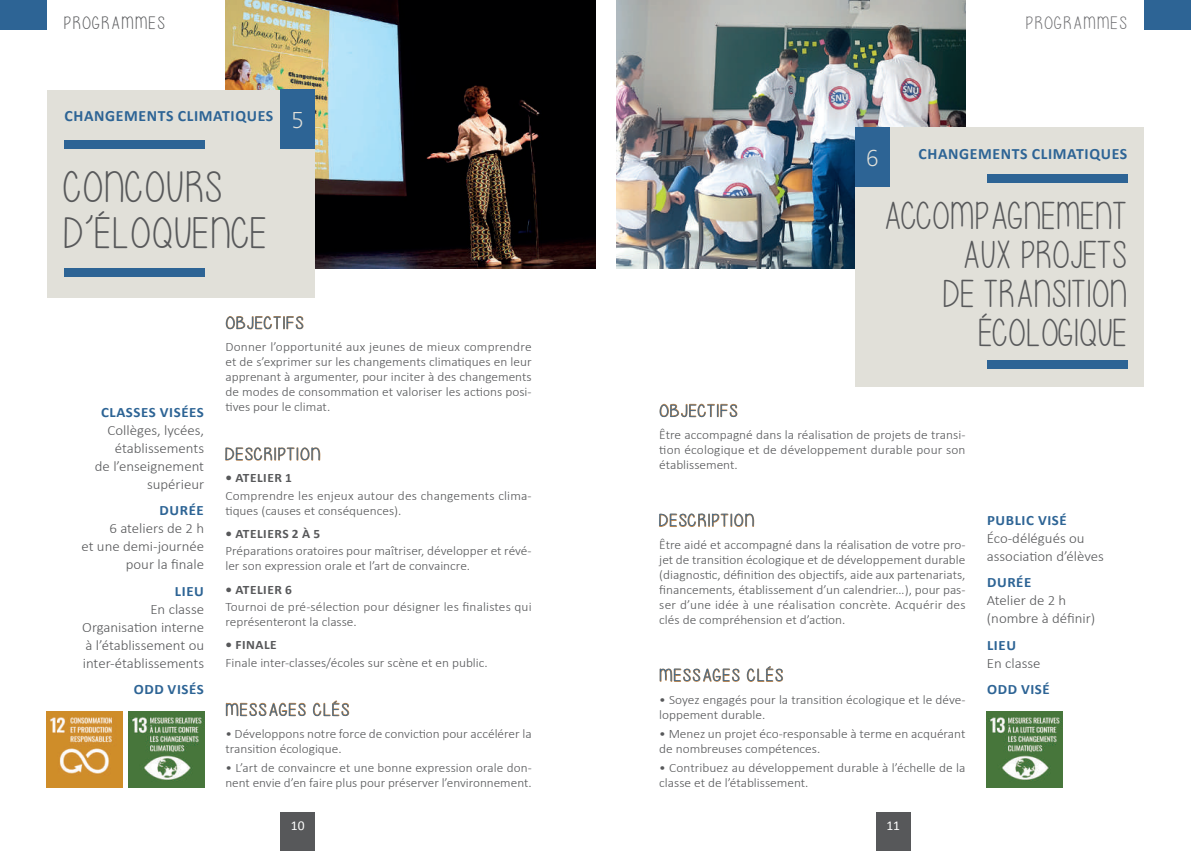
<style>
.page{position:relative;width:1191px;height:851px;background:#fff}
.page>*{position:absolute;margin:0;border:0;box-sizing:border-box;transform-origin:0 0}
.t1{font:44.25px/46px "Please write me a song";letter-spacing:.01em;color:#57585a;scale:1.04 1}
.t2{font:39px/39px "Please write me a song";color:#57585a;text-align:right}
.t3{font:24px "Zwo w 1";color:#e1e0d9}
.t4{font:18px "Please write me a song";letter-spacing:.06em;color:#57585a;scale:1.1 1}
.t5{font:18px "Please write me a song";letter-spacing:.06em;color:#69696c;scale:1.1 1}
.t6{font:17.55px "Please write me a song";letter-spacing:.05em;color:#2d6495;scale:1.22 1}
.t7{font:700 15.75px "Calibri";letter-spacing:.04em;color:#2d6495}
.t8{font:300 14.25px/18px "Calibri";color:#57585a;scale:1.04 1}
.t9{font:700 14.25px "Calibri";letter-spacing:.04em;color:#2d6495;scale:1.04 1}
.t10{font:13.5px "Calibri";color:#fff}
.t11{font:300 12.9px/15px "Calibri";color:#57585a;scale:1.04 1}
.t12{font:700 12.9px "Calibri";letter-spacing:.04em;color:#57585a;scale:1.04 1}
</style>
<div class="page">
<div style="left:281px;top:812px;width:34px;height:38px;background:#57585a"></div>
<div style="left:876px;top:812px;width:34px;height:38px;background:#57585a"></div>
<div style="left:1144px;top:0;width:47px;height:30px;background:#2d6495"></div>
<div style="left:0;top:0;width:47px;height:30px;background:#2d6495"></div>
<img style="left:986px;top:711px;width:76px;height:76px">
<img style="left:617px;top:0;width:348px;height:268px">
<svg style="left:660px;top:403px;width:77px;height:14px"></svg>
<svg style="left:659px;top:513px;width:95px;height:14px"></svg>
<svg style="left:660px;top:668px;width:79px;height:14px"></svg>
<svg style="left:747px;top:666px;width:36px;height:15px"></svg>
<div style="left:855px;top:128px;width:289px;height:259px;background:#e1e0d9"></div>
<img style="left:225px;top:0;width:370px;height:268px">
<div style="left:47px;top:90px;width:268px;height:207px;background:#e1e0d9"></div>
<div style="left:64px;top:140px;width:141px;height:8px;background:#2d6495"></div>
<div style="left:64px;top:268px;width:141px;height:9px;background:#2d6495"></div>
<svg style="left:226px;top:315px;width:77px;height:14px"></svg>
<svg style="left:225px;top:447px;width:95px;height:13px"></svg>
<svg style="left:226px;top:702px;width:80px;height:15px"></svg>
<svg style="left:313px;top:700px;width:36px;height:16px"></svg>
<img style="left:46px;top:711px;width:76px;height:76px">
<img style="left:128px;top:711px;width:76px;height:76px">
<div style="left:987px;top:360px;width:140px;height:8px;background:#2d6495"></div>
<div style="left:281px;top:90px;width:34px;height:59px;background:#2d6495"></div>
<div style="left:855px;top:128px;width:34px;height:59px;background:#2d6495"></div>
<div style="left:987px;top:174px;width:140px;height:9px;background:#2d6495"></div>
<h3 class="t4" style="left:64px;top:14px;width:94px">PROGRAMMES</h3>
<h3 class="t5" style="left:1025px;top:14px;width:94px">PROGRAMMES</h3>
<p class="t7" style="left:65px;top:105px;width:210px">CHANGEMENTS CLIMATIQUES</p>
<h1 class="t1" style="left:64px;top:164px;width:197px">CONCOURS<br>D’ÉLOQUENCE</h1>
<h3 class="t3" style="left:291px;top:106px;width:15px">5</h3>
<p class="t9" style="left:101px;top:402px;width:100px">CLASSES VISÉES</p>
<p class="t8" style="left:95px;top:421px;width:107px;text-align:right">Collèges, lycées, établissements<br>de l’enseignement supérieur</p>
<p class="t9" style="left:160px;top:500px;width:44px">DURÉE</p>
<p class="t8" style="left:81px;top:519px;width:119px;text-align:right">6 ateliers de 2 h<br>et une demi-journée pour la finale</p>
<p class="t9" style="left:175px;top:581px;width:29px">LIEU</p>
<p class="t8" style="left:82px;top:600px;width:119px;text-align:justify;text-indent:68px">En classe Organisation interne à l’établissement ou inter-établissements</p>
<p class="t9" style="left:134px;top:679px;width:69px">ODD VISÉS</p>
<h3 class="t6" style="left:225px;top:314px;width:66px">OBJECTIFS</h3>
<p class="t11" style="left:225px;top:339px;width:296px;text-align:justify">Donner l’opportunité aux jeunes de mieux comprendre et de s’exprimer sur les changements climatiques en leur apprenant à argumenter, pour inciter à des changements de modes de consommation et valoriser les actions posi&shy;tives pour le climat.</p>
<h3 class="t6" style="left:225px;top:445px;width:80px">DESCRIPTION</h3>
<p class="t12" style="left:225px;top:469px;width:66px">• ATELIER 1</p>
<p class="t11" style="left:225px;top:487px;width:296px">Comprendre les enjeux autour des changements clima&shy;tiques (causes et conséquences).</p>
<p class="t12" style="left:225px;top:524px;width:93px">• ATELIERS 2 À 5</p>
<p class="t11" style="left:225px;top:543px;width:296px">Préparations oratoires pour maîtriser, développer et révé&shy;ler son expression orale et l’art de convaincre.</p>
<p class="t12" style="left:225px;top:580px;width:66px">• ATELIER 6</p>
<p class="t11" style="left:225px;top:599px;width:296px">Tournoi de pré-sélection pour désigner les finalistes qui représenteront la classe.</p>
<p class="t12" style="left:225px;top:636px;width:51px">• FINALE</p>
<p class="t11" style="left:225px;top:654px;width:254px">Finale inter-classes/écoles sur scène et en public.</p>
<h3 class="t6" style="left:225px;top:700px;width:103px">MESSAGES CLÉS</h3>
<p class="t11" style="left:225px;top:725px;width:296px">• Développons notre force de conviction pour accélérer la transition écologique.</p>
<p class="t11" style="left:225px;top:760px;width:296px">• L’art de convaincre et une bonne expression orale don&shy;nent envie d’en faire plus pour préserver l’environnement.</p>
<h3 class="t3" style="left:865px;top:144px;width:15px">6</h3>
<p class="t7" style="left:918px;top:143px;width:210px">CHANGEMENTS CLIMATIQUES</p>
<h2 class="t2" style="left:883px;top:196px;width:246px">ACCOMPAGNEMENT<br>AUX PROJETS<br>DE TRANSITION<br>ÉCOLOGIQUE</h2>
<h3 class="t6" style="left:659px;top:401px;width:66px">OBJECTIFS</h3>
<p class="t11" style="left:659px;top:427px;width:296px;text-align:justify">Être accompagné dans la réalisation de projets de transi&shy;tion écologique et de développement durable pour son établissement.</p>
<h3 class="t6" style="left:659px;top:511px;width:80px">DESCRIPTION</h3>
<p class="t11" style="left:659px;top:536px;width:296px;text-align:justify">Être aidé et accompagné dans la réalisation de votre pro&shy;jet de transition écologique et de développement durable (diagnostic, définition des objectifs, aide aux partenariats, financements, établissement d’un calendrier…), pour pas&shy;ser d’une idée à une réalisation concrète. Acquérir des clés de compréhension et d’action.</p>
<h3 class="t6" style="left:659px;top:666px;width:103px">MESSAGES CLÉS</h3>
<p class="t11" style="left:659px;top:691px;width:296px">• Soyez engagés pour la transition écologique et le déve&shy;loppement durable.</p>
<p class="t11" style="left:659px;top:725px;width:296px">• Menez un projet éco-responsable à terme en acquérant de nombreuses compétences.</p>
<p class="t11" style="left:659px;top:760px;width:296px">• Contribuez au développement durable à l’échelle de la classe et de l’établissement.</p>
<p class="t9" style="left:987px;top:510px;width:78px">PUBLIC VISÉ</p>
<p class="t8" style="left:986px;top:529px;width:114px">Éco-délégués ou association d’élèves</p>
<p class="t9" style="left:987px;top:572px;width:44px">DURÉE</p>
<p class="t8" style="left:986px;top:591px;width:106px">Atelier de 2 h (nombre à définir)</p>
<p class="t9" style="left:987px;top:635px;width:29px">LIEU</p>
<p class="t8" style="left:986px;top:654px;width:53px">En classe</p>
<p class="t9" style="left:987px;top:679px;width:62px">ODD VISÉ</p>
<p class="t10" style="left:291px;top:816px;width:15px">10</p>
<p class="t10" style="left:886px;top:816px;width:15px">11</p>
</div>
